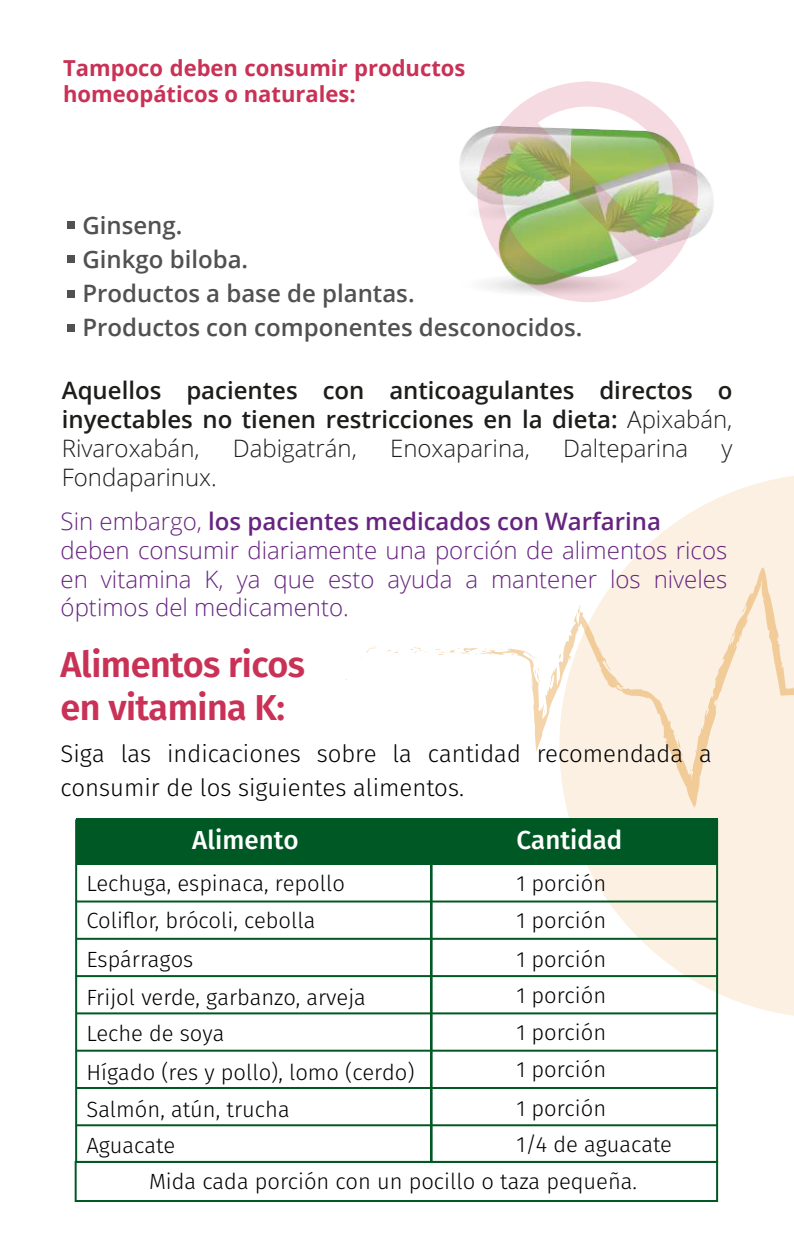
<style>
.page{position:relative;width:794px;height:1248px;background:#fff}
.page>*{position:absolute;margin:0;border:0;box-sizing:border-box;transform-origin:0 0}
.t1{font:600 36px/43.2px "Fira Sans";letter-spacing:-.015em;color:#c93256}
.t2{font:500 26px "Fira Sans";color:#fff}
.t3{font:300 24px/28.8px "Open Sans";color:#662480}
.t4{font:600 24px/28.8px "Open Sans";color:#1d1d1b;text-align:justify}
.t5{font:600 24px/34px "Open Sans";color:#515151}
.t6{font:300 24px/34px "Fira Sans";color:#000}
.t7{font:300 24px "Open Sans";color:#1d1d1b}
.t8{font:300 22px/36.6px "Fira Sans";color:#000}
.t9{font:700 22px/26.4px "Open Sans";color:#c93256}
.s1{font-weight:300}
.s2{font-weight:600}
</style>
<div class="page">
<svg style="left:559px;top:476px;width:235px;height:542px;fill:#fbf0e1"></svg>
<svg style="left:361px;top:646px;width:16px;height:13px"></svg>
<svg style="left:385px;top:649px;width:16px;height:4px"></svg>
<svg style="left:518px;top:566px;width:276px;height:242px;fill:#fbf0e1"></svg>
<svg style="left:618px;top:685px;width:8px;height:3px"></svg>
<svg style="left:694px;top:749px;width:3px;height:4px"></svg>
<svg style="left:411px;top:647px;width:107px;height:9px"></svg>
<svg style="left:531px;top:664px;width:8px;height:26px"></svg>
<svg style="left:539px;top:701px;width:6px;height:15px"></svg>
<svg style="left:558px;top:653px;width:4px;height:8px"></svg>
<div style="left:67px;top:221px;width:7px;height:8px;background:#515151"></div>
<div style="left:67px;top:256px;width:7px;height:7px;background:#515151"></div>
<div style="left:67px;top:290px;width:7px;height:7px;background:#515151"></div>
<div style="left:67px;top:324px;width:7px;height:8px;background:#515151"></div>
<img style="left:459px;top:132px;width:254px;height:101px">
<img style="left:477px;top:81px;width:221px;height:221px">
<div style="left:430px;top:819px;width:288px;height:343px;border:2px solid #005824"></div>
<div style="left:76px;top:818px;width:642px;height:46px;background:#005824"></div>
<hr style="left:76px;top:900px;width:641px;height:2px;background:#005824">
<hr style="left:76px;top:937px;width:641px;height:2px;background:#005824">
<hr style="left:76px;top:975px;width:641px;height:2px;background:#005824">
<hr style="left:76px;top:1012px;width:641px;height:2px;background:#005824">
<hr style="left:76px;top:1049px;width:641px;height:2px;background:#005824">
<hr style="left:76px;top:1086px;width:642px;height:2px;background:#005824">
<hr style="left:76px;top:1124px;width:641px;height:2px;background:#005824">
<div style="left:75px;top:1160px;width:643px;height:41px;border:2px solid #005824"></div>
<p class="t9" style="left:63px;top:54px;width:404px">Tampoco deben consumir productos homeopáticos o naturales:</p>
<p class="t5" style="left:82px;top:208px;width:501px">Ginseng.<br>Ginkgo biloba.<br>Productos a base de plantas.<br>Productos con componentes desconocidos.</p>
<p class="t4" style="left:62px;top:375px;width:672px">Aquellos pacientes con anticoagulantes directos o inyectables no tienen restricciones en la dieta: <span class="s1">Apixabán, Rivaroxabán,</span></p>
<p class="t7" style="left:233px;top:431px;width:126px">Dabigatrán,</p>
<p class="t7" style="left:390px;top:431px;width:141px">Enoxaparina,</p>
<p class="t7" style="left:563px;top:431px;width:126px">Dalteparina</p>
<p class="t7" style="left:721px;top:431px;width:13px">y</p>
<p class="t7" style="left:62px;top:460px;width:157px">Fondaparinux.</p>
<p class="t3" style="left:61px;top:506px;width:668px">Sin embargo, <span class="s2">los pacientes medicados con Warfarina </span>deben consumir diariamente una porción de alimentos ricos en vitamina K, ya que esto ayuda a mantener los niveles óptimos del medicamento.</p>
<h1 class="t1" style="left:61px;top:640px;width:246px">Alimentos ricos en vitamina K:</h1>
<p class="t6" style="left:61px;top:736px;width:653px">Siga las indicaciones sobre la cantidad recomendada a consumir de los siguientes alimentos.</p>
<p class="t2" style="left:192px;top:818px;width:108px">Alimento</p>
<p class="t2" style="left:516px;top:818px;width:107px">Cantidad</p>
<p class="t8" style="left:86px;top:864px;width:260px">Lechuga, espinaca, repollo</p>
<p class="t8" style="left:516px;top:864px;width:91px">1 porción<br>1 porción</p>
<p class="t8" style="left:516px;top:940px;width:91px;text-align:justify">1 porción 1 porción 1 porción 1 porción</p>
<p class="t8" style="left:516px;top:1089px;width:157px">1 porción<br>1/4 de aguacate</p>
<p class="t8" style="left:86px;top:900px;width:281px;line-height:37.8px">Coliflor, brócoli, cebolla<br>Espárragos<br>Frijol verde, garbanzo, arveja<br>Leche de soya</p>
<p class="t8" style="left:86px;top:1054px;width:329px;line-height:36px">Hígado (res y pollo), lomo (cerdo)<br>Salmón, atún, trucha<br>Aguacate</p>
<p class="t8" style="left:149px;top:1162px;width:489px">Mida cada porción con un pocillo o taza pequeña.</p>
</div>
